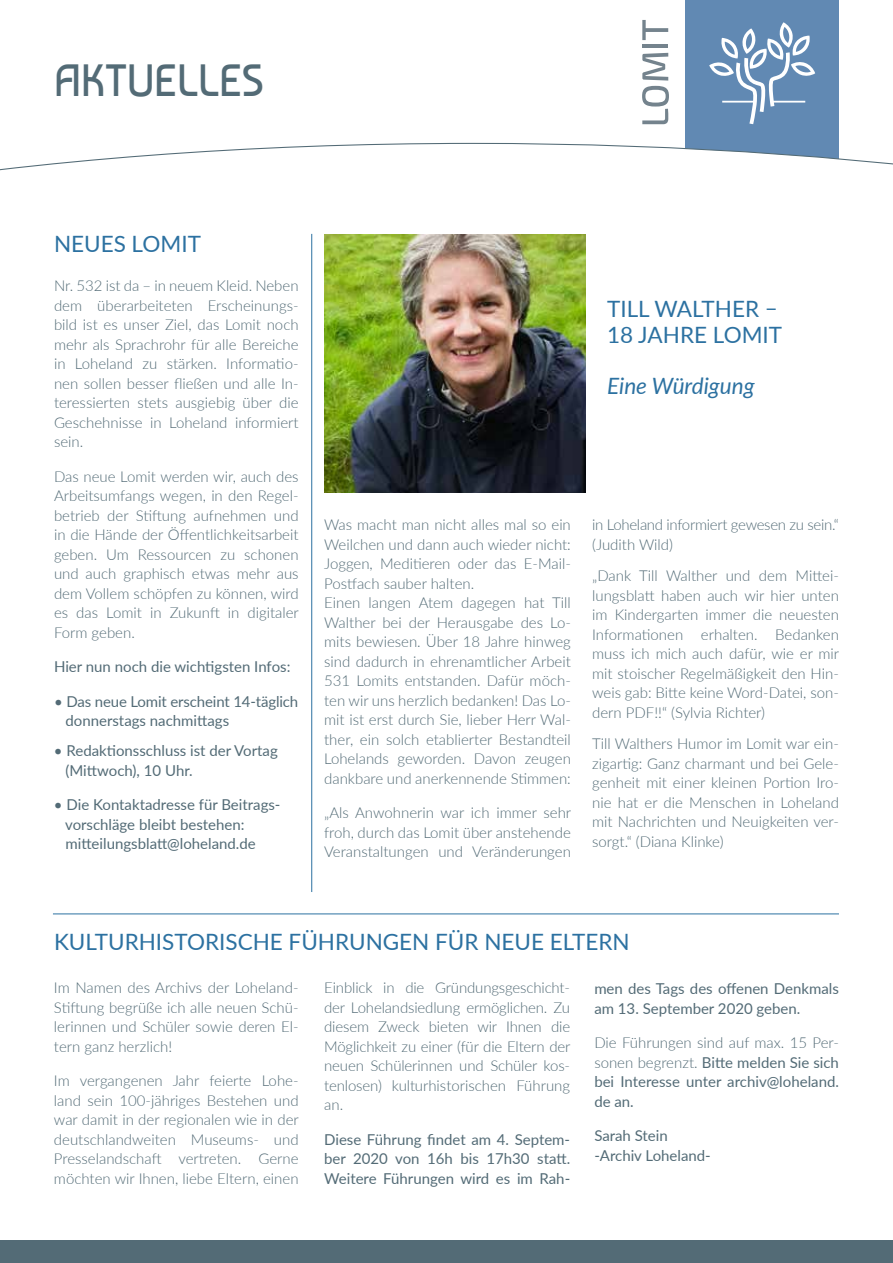
<style>
.page{position:relative;width:893px;height:1263px;background:#fff}
.page>*{position:absolute;margin:0;border:0;box-sizing:border-box;transform-origin:0 0}
.t1{font:45px "Baumans";letter-spacing:-.01em;color:#536b76}
.t2{font:22.5px/25.5px "Lato";color:#2c71a1}
.t3{font:italic 22.5px "Lato";color:#2c71a1}
.t4{font:300 15px/19.5px "Lato";color:#536b76;text-align:justify}
.t5{font:15px/19.5px "Lato";color:#536b76}
.t6{font:300 15px/19.5px "Lato";letter-spacing:-.02em;color:#536b76}
.s1{font-weight:300}
</style>
<div class="page">
<div style="left:0;top:1241px;width:893px;height:22px;background:#536b76"></div>
<div style="left:685px;top:0;width:154px;height:169px;background:#6189b3"></div>
<svg style="left:642px;top:53px;width:27px;height:71px"></svg>
<hr style="left:642px;top:44px;width:26px;height:3px;background:#74838d">
<svg style="left:642px;top:20px;width:26px;height:20px"></svg>
<svg style="left:0;top:142px;width:893px;height:29px"></svg>
<svg style="left:709px;top:22px;width:106px;height:102px"></svg>
<hr style="left:722px;top:101px;width:33px;height:2px;background:#fff">
<hr style="left:773px;top:101px;width:32px;height:2px;background:#fff">
<img style="left:324px;top:235px;width:262px;height:257px">
<hr style="left:53px;top:913px;width:786px;height:1px;background:#2c71a1">
<hr style="left:311px;top:234px;width:1px;height:658px;background:#2c71a1">
<h1 class="t1" style="left:54px;top:54px;width:212px">AKTUELLES</h1>
<h2 class="t2" style="left:54px;top:230px;width:148px">NEUES LOMIT</h2>
<p class="t4" style="left:54px;top:275px;width:246px">Nr. 532 ist da – in neuem Kleid. Neben dem überarbeiteten Erscheinungs&shy;bild ist es unser Ziel, das Lomit noch mehr als Sprachrohr für alle Bereiche in Loheland zu stärken. Informatio&shy;nen sollen besser fließen und alle In&shy;teressierten stets ausgiebig über die Geschehnisse in Loheland informiert sein.</p>
<p class="t4" style="left:54px;top:466px;width:246px">Das neue Lomit werden wir, auch des Arbeitsumfangs wegen, in den Regel&shy;betrieb der Stiftung aufnehmen und in die Hände der Öffentlichkeitsarbeit geben. Um Ressourcen zu schonen und auch graphisch etwas mehr aus dem Vollem schöpfen zu können, wird es das Lomit in Zukunft in digitaler Form geben.</p>
<p class="t5" style="left:54px;top:656px;width:238px">Hier nun noch die wichtigsten Infos:</p>
<p class="t5" style="left:66px;top:691px;width:234px;text-indent:-12px">• Das neue Lomit erscheint 14-täglich donnerstags nachmittags</p>
<p class="t5" style="left:66px;top:740px;width:214px;text-indent:-12px">• Redaktionsschluss ist der Vortag (Mittwoch), 10 Uhr.</p>
<p class="t5" style="left:65px;top:794px;width:217px;text-indent:-11px">• Die Kontaktadresse für Beitrags&shy;vorschläge bleibt bestehen: mitteilungsblatt@loheland.de</p>
<h2 class="t2" style="left:607px;top:295px;width:177px">TILL WALTHER –<br>18 JAHRE LOMIT</h2>
<h2 class="t3" style="left:607px;top:369px;width:149px">Eine Würdigung</h2>
<p class="t4" style="left:324px;top:514px;width:248px;text-align:left">Was macht man nicht alles mal so ein Weilchen und dann auch wieder nicht:<br>Joggen, Meditieren oder das E-Mail-Postfach sauber halten.<br>Einen langen Atem dagegen hat Till Walther bei der Herausgabe des Lo&shy;mits bewiesen. Über 18 Jahre hinweg sind dadurch in ehrenamtlicher Arbeit 531 Lomits entstanden. Dafür möch&shy;ten wir uns herzlich bedanken! Das Lo&shy;mit ist erst durch Sie, lieber Herr Wal&shy;ther, ein solch etablierter Bestandteil Lohelands geworden. Davon zeugen dankbare und anerkennende Stimmen:</p>
<p class="t4" style="left:324px;top:802px;width:249px">„Als Anwohnerin war ich immer sehr froh, durch das Lomit über anstehende Veranstaltungen und Veränderungen</p>
<p class="t6" style="left:592px;top:514px;width:248px">in Loheland informiert gewesen zu sein.“ (Judith Wild)</p>
<p class="t4" style="left:592px;top:565px;width:249px">„Dank Till Walther und dem Mittei&shy;lungsblatt haben auch wir hier unten im Kindergarten immer die neuesten Informationen erhalten. Bedanken muss ich mich auch dafür, wie er mir mit stoischer Regelmäßigkeit den Hin&shy;weis gab: Bitte keine Word-Datei, son&shy;dern PDF!!“ (Sylvia Richter)</p>
<p class="t4" style="left:592px;top:733px;width:248px">Till Walthers Humor im Lomit war ein&shy;zigartig: Ganz charmant und bei Gele&shy;genheit mit einer kleinen Portion Iro&shy;nie hat er die Menschen in Loheland mit Nachrichten und Neuigkeiten ver&shy;sorgt.“ (Diana Klinke)</p>
<h2 class="t2" style="left:54px;top:928px;width:577px">KULTURHISTORISCHE FÜHRUNGEN FÜR NEUE ELTERN</h2>
<p class="t4" style="left:54px;top:978px;width:246px">Im Namen des Archivs der Loheland-Stiftung begrüße ich alle neuen Schü&shy;lerinnen und Schüler sowie deren El&shy;tern ganz herzlich!</p>
<p class="t4" style="left:54px;top:1071px;width:246px">Im vergangenen Jahr feierte Lohe&shy;land sein 100-jähriges Bestehen und war damit in der regionalen wie in der deutschlandweiten Museums- und Presselandschaft vertreten. Gerne möchten wir Ihnen, liebe Eltern, einen</p>
<p class="t4" style="left:324px;top:978px;width:248px">Einblick in die Gründungsgeschicht&shy;der Lohelandsiedlung ermöglichen. Zu diesem Zweck bieten wir Ihnen die Möglichkeit zu einer (für die Eltern der neuen Schülerinnen und Schüler kos&shy;tenlosen) kulturhistorischen Führung an.</p>
<p class="t5" style="left:324px;top:1129px;width:248px;text-align:justify">Diese Führung findet am 4. Septem&shy;ber 2020 von 16h bis 17h30 statt.<br>Weitere Führungen wird es im Rah-</p>
<p class="t5" style="left:594px;top:978px;width:246px">men des Tags des offenen Denkmals am 13. September 2020 geben.</p>
<p class="t5" style="left:594px;top:1032px;width:246px;text-align:justify"><span class="s1">Die Führungen sind auf max. 15 Per&shy;sonen begrenzt.</span> Bitte melden Sie sich bei Interesse unter archiv@loheland. de an.</p>
<p class="t5" style="left:594px;top:1125px;width:118px">Sarah Stein -Archiv Loheland-</p>
</div>
